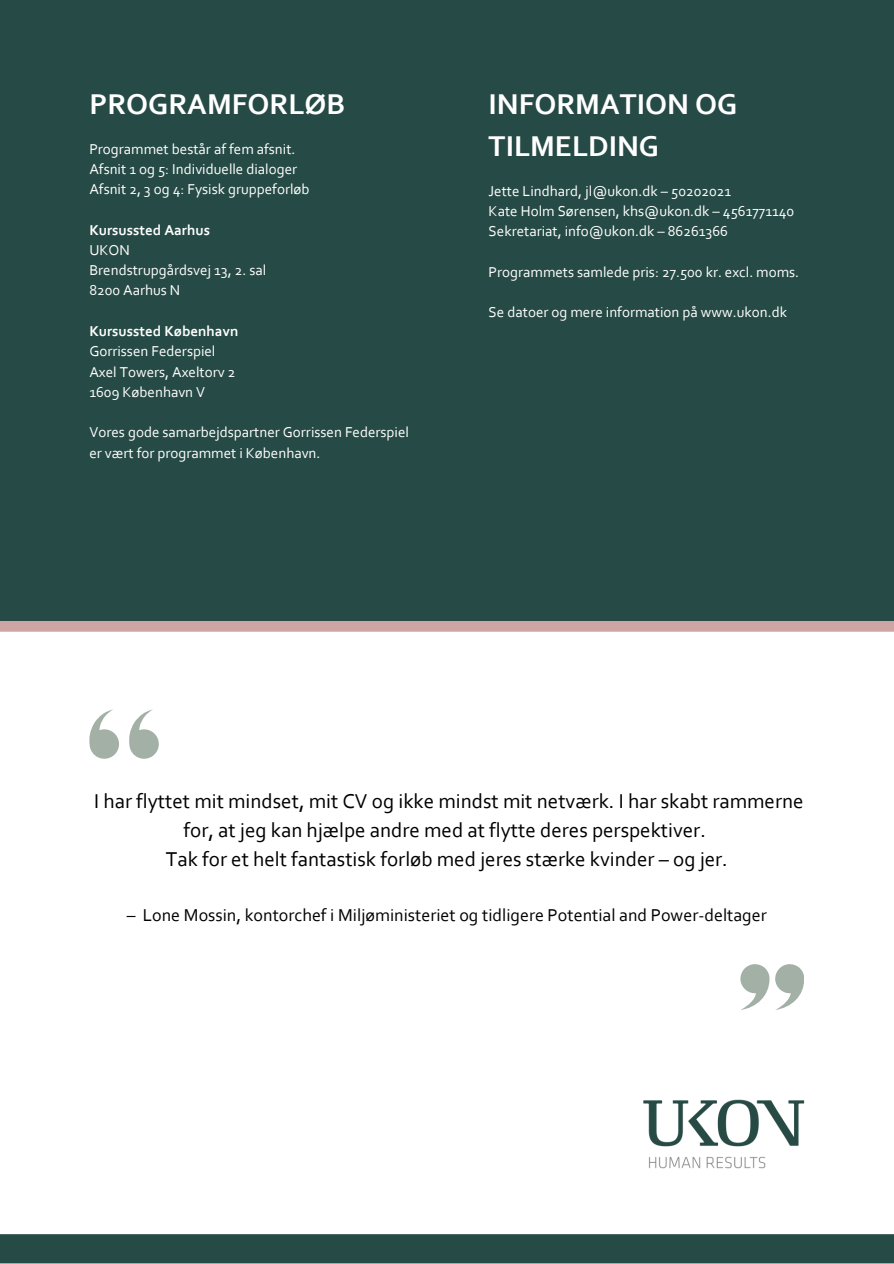
<style>
.page{position:relative;width:894px;height:1264px;background:#fff}
.page>*{position:absolute;margin:0;border:0;box-sizing:border-box;transform-origin:0 0}
.t1{font:700 30px/41.7px "Corbel";color:#fff}
.t2{font:21px/29.2px "Corbel";color:#000;text-align:center}
.t3{font:18px "Corbel";color:#000}
.t4{font:15px/20.2px "Corbel";color:#fff}
.t5{font:700 15px "Corbel";color:#fff}
</style>
<div class="page">
<div style="left:0;top:609px;width:893px;height:22px;background:#cda6a3"></div>
<div style="left:0;top:0;width:893px;height:620px;background:#264a45"></div>
<img style="left:643px;top:1099px;width:161px;height:70px">
<div style="left:0;top:1234px;width:893px;height:29px;background:#264a45"></div>
<svg style="left:89px;top:709px;width:30px;height:49px"></svg>
<svg style="left:129px;top:709px;width:30px;height:49px"></svg>
<svg style="left:740px;top:964px;width:63px;height:45px"></svg>
<p class="t1" style="left:89px;top:86px;width:257px">PROGRAMFORLØB</p>
<p class="t4" style="left:89px;top:140px;width:208px">Programmet består af fem afsnit.</p>
<p class="t4" style="left:89px;top:160px;width:209px">Afsnit 1 og 5: Individuelle dialoger</p>
<p class="t4" style="left:89px;top:180px;width:222px">Afsnit 2, 3 og 4: Fysisk gruppeforløb</p>
<p class="t5" style="left:89px;top:223px;width:122px">Kursussted Aarhus</p>
<p class="t4" style="left:89px;top:241px;width:42px">UKON</p>
<p class="t4" style="left:89px;top:261px;width:178px">Brendstrupgårdsvej 13, 2. sal</p>
<p class="t4" style="left:89px;top:282px;width:92px">8200 Aarhus N</p>
<p class="t5" style="left:89px;top:325px;width:150px">Kursussted København</p>
<p class="t4" style="left:89px;top:342px;width:127px">Gorrissen Federspiel</p>
<p class="t4" style="left:89px;top:363px;width:147px">Axel Towers, Axeltorv 2</p>
<p class="t4" style="left:89px;top:383px;width:117px">1609 København V</p>
<p class="t4" style="left:89px;top:423px;width:321px">Vores gode samarbejdspartner Gorrissen Federspiel</p>
<h1 class="t4" style="left:89px;top:444px;width:232px">er vært for programmet i København.</h1>
<p class="t1" style="left:488px;top:86px;width:250px">INFORMATION OG<br>TILMELDING</p>
<p class="t4" style="left:488px;top:182px;width:244px">Jette Lindhard, jl@ukon.dk – 50202021</p>
<p class="t4" style="left:488px;top:202px;width:307px">Kate Holm Sørensen, khs@ukon.dk – 4561771140<br>Sekretariat, info@ukon.dk – 86261366</p>
<p class="t4" style="left:488px;top:263px;width:312px">Programmets samlede pris: 27.500 kr. excl. moms.</p>
<p class="t4" style="left:488px;top:303px;width:300px">Se datoer og mere information på www.ukon.dk</p>
<h1 class="t2" style="left:94px;top:788px;width:710px">I har flyttet mit mindset, mit CV og ikke mindst mit netværk. I har skabt rammerne for, at jeg kan hjælpe andre med at flytte deres perspektiver.<br>Tak for et helt fantastisk forløb med jeres stærke kvinder – og jer.</h1>
<p class="t3" style="left:127px;top:908px;width:641px">– Lone Mossin, kontorchef i Miljøministeriet og tidligere Potential and Power-deltager</p>
</div>
